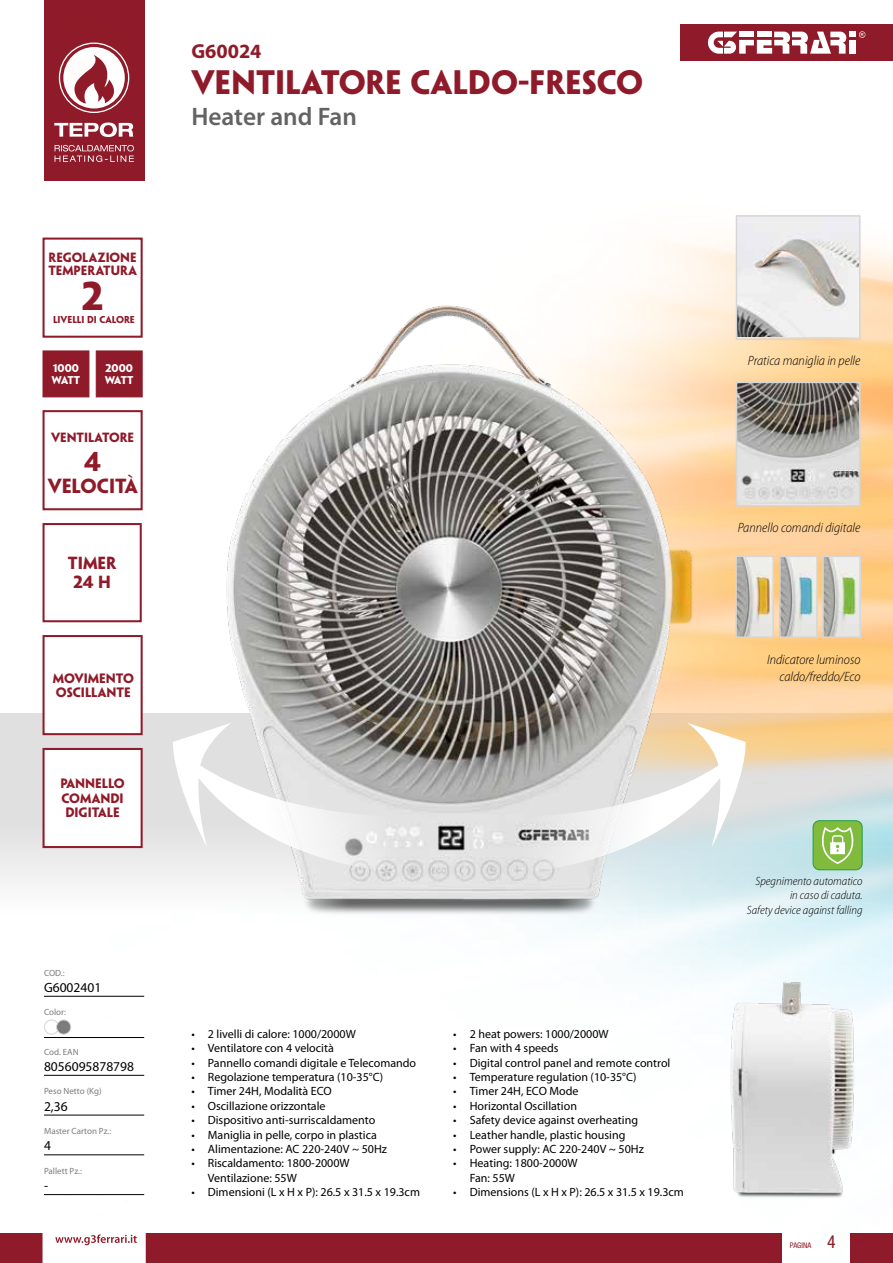
<style>
.page{position:relative;width:893px;height:1263px;background:#fff}
.page>*{position:absolute;margin:0;border:0;box-sizing:border-box;transform-origin:0 0}
.t1{font:700 36px "Penumbra Sans Std";color:#8f1a29}
.t2{font:700 30.45px "Penumbra Sans Std";color:#8f1a29}
.t3{font:600 25.35px "Myriad Pro";color:#636363}
.t4{font:700 24.45px "Penumbra Sans Std";color:#8f1a29}
.t5{font:700 20.25px "Myriad Pro";color:#8f1a29}
.t6{font:700 18.3px "Penumbra Sans Std";color:#8f1a29}
.t7{font:condensed 17.85px "Helvetica Neue LT Std";color:#8f1a29}
.t8{font:700 15.75px/18.9px "Penumbra Sans Std";color:#8f1a29;text-align:center}
.t9{font:italic 300 semi-condensed 13.5px/16.2px "Myriad Pro";color:#000;text-align:right}
.t10{font:13.5px "Myriad Pro";color:#000}
.t11{font:700 12.3px/14.7px "Penumbra Sans Std";color:#8f1a29}
.t12{font:12px/14.4px "Myriad Pro";color:#000}
.t13{font:italic 300 semi-condensed 12px/14.4px "Myriad Pro";color:#000;text-align:right}
.t14{font:700 12px/13.5px "Penumbra Sans Std";color:#8f1a29}
.t15{font:700 10.2px/12.1px "Penumbra Sans Std";color:#fff}
.t16{font:9px "Myriad Pro";color:#7c7c7c}
.t17{font:700 9px "Penumbra Sans Std";color:#8f1a29}
.t18{font:condensed 7.8px "Helvetica Neue LT Std";color:#8f1a29}
</style>
<div class="page">
<div style="left:0;top:1233px;width:893px;height:30px;background:#8f1a29"></div>
<svg style="left:43px;top:1233px;width:103px;height:30px"></svg>
<div style="left:0;top:713px;width:892px;height:214px;background:linear-gradient(to bottom,#d5d2d2,#f9f9f9)"></div>
<div style="left:782px;top:1231px;width:67px;height:32px;background:#fff"></div>
<div style="left:44px;top:0;width:100px;height:181px;background:#8f1a29"></div>
<svg style="left:55px;top:145px;width:13px;height:17px"></svg>
<svg style="left:54px;top:122px;width:14px;height:15px"></svg>
<svg style="left:63px;top:54px;width:5px;height:48px"></svg>
<img style="left:68px;top:0;width:825px;height:1261px">
<div style="left:43px;top:523px;width:99px;height:99px;background:#fff;border:2px solid #8f1a29"></div>
<div style="left:680px;top:24px;width:213px;height:37px;background:#8f1a29"></div>
<svg style="left:708px;top:31px;width:157px;height:23px"></svg>
<hr style="left:44px;top:996px;width:100px;height:1px;background:#000">
<hr style="left:44px;top:1037px;width:100px;height:1px;background:#000">
<hr style="left:44px;top:1075px;width:100px;height:1px;background:#000">
<hr style="left:44px;top:1115px;width:100px;height:1px;background:#000">
<hr style="left:44px;top:1154px;width:100px;height:1px;background:#000">
<hr style="left:44px;top:1194px;width:100px;height:1px;background:#000">
<div style="left:44px;top:1019px;width:15px;height:15px;border:1px solid #d6d6d6;border-radius:50%"></div>
<div style="left:57px;top:1020px;width:14px;height:14px;background:#7c7c7c;border-radius:50%"></div>
<div style="left:56px;top:1019px;width:15px;height:15px;border:1px solid #d6d6d6;border-radius:50%"></div>
<div style="left:43px;top:410px;width:100px;height:100px;background:#fff;border:2px solid #8f1a29"></div>
<div style="left:43px;top:238px;width:100px;height:100px;background:#fff;border:2px solid #8f1a29"></div>
<div style="left:43px;top:635px;width:100px;height:100px;background:#fff;border:2px solid #8f1a29"></div>
<div style="left:43px;top:748px;width:100px;height:100px;background:#fff;border:2px solid #8f1a29"></div>
<div style="left:813px;top:821px;width:49px;height:49px;background:#80bb3d;border-radius:6px"></div>
<svg style="left:821px;top:828px;width:33px;height:36px"></svg>
<div style="left:832px;top:835px;width:11px;height:14px;border:1px solid #fff;border-radius:2px"></div>
<div style="left:813px;top:820px;width:50px;height:50px;border:1px solid #239e46;border-radius:6px"></div>
<div style="left:43px;top:350px;width:46px;height:47px;background:#8f1a29;border:1px solid #8f1a29"></div>
<div style="left:96px;top:350px;width:47px;height:47px;background:#8f1a29;border:1px solid #8f1a29"></div>
<img style="left:197px;top:261px;width:525px;height:676px">
<svg style="left:168px;top:703px;width:256px;height:197px;fill:#e3e3e3"></svg>
<svg style="left:495px;top:703px;width:256px;height:197px;background:#d4d4cf"></svg>
<img style="left:739px;top:218px;width:118px;height:119px">
<div style="left:736px;top:215px;width:124px;height:125px;border:2px solid #d6d6d6"></div>
<img style="left:739px;top:385px;width:118px;height:118px">
<div style="left:736px;top:382px;width:124px;height:124px;border:2px solid #d6d6d6"></div>
<img style="left:690px;top:963px;width:194px;height:253px">
<img style="left:738px;top:559px;width:33px;height:76px">
<div style="left:735px;top:556px;width:39px;height:82px;border:2px solid #d6d6d6"></div>
<img style="left:782px;top:559px;width:33px;height:76px">
<div style="left:779px;top:556px;width:39px;height:82px;border:2px solid #d6d6d6"></div>
<img style="left:825px;top:559px;width:33px;height:76px">
<div style="left:822px;top:556px;width:39px;height:82px;border:2px solid #d6d6d6"></div>
<p class="t14" style="left:48px;top:250px;width:90px">REGOLAZIONE<br>TEMPERATURA</p>
<h1 class="t1" style="left:82px;top:273px;width:23px">2</h1>
<p class="t17" style="left:53px;top:314px;width:83px">LIVELLI DI CALORE</p>
<p class="t15" style="left:52px;top:362px;width:30px">1000<br>WATT</p>
<p class="t15" style="left:105px;top:362px;width:30px">2000<br>WATT</p>
<p class="t14" style="left:51px;top:431px;width:84px">VENTILATORE</p>
<h3 class="t4" style="left:84px;top:446px;width:18px">4</h3>
<h3 class="t6" style="left:48px;top:475px;width:92px">VELOCITÀ</h3>
<h3 class="t8" style="left:68px;top:554px;width:50px">TIMER<br>24 H</h3>
<p class="t11" style="left:53px;top:670px;width:83px">MOVIMENTO<br>OSCILLANTE</p>
<p class="t11" style="left:60px;top:776px;width:66px;text-align:center">PANNELLO<br>COMANDI<br>DIGITALE</p>
<h3 class="t5" style="left:191px;top:40px;width:72px">G60024</h3>
<h2 class="t2" style="left:191px;top:63px;width:453px">VENTILATORE CALDO-FRESCO</h2>
<h3 class="t3" style="left:191px;top:102px;width:167px">Heater and Fan</h3>
<p class="t16" style="left:44px;top:968px;width:22px">COD.:</p>
<p class="t10" style="left:44px;top:980px;width:59px">G6002401</p>
<p class="t16" style="left:44px;top:1007px;width:24px">Color:</p>
<p class="t16" style="left:44px;top:1047px;width:36px">Cod. EAN</p>
<p class="t10" style="left:44px;top:1059px;width:92px">8056095878798</p>
<p class="t16" style="left:44px;top:1086px;width:59px">Peso Netto (Kg)</p>
<p class="t10" style="left:44px;top:1099px;width:25px">2,36</p>
<p class="t16" style="left:44px;top:1126px;width:69px">Master Carton Pz.:</p>
<p class="t10" style="left:44px;top:1138px;width:8px">4</p>
<p class="t16" style="left:44px;top:1166px;width:39px">Pallett Pz.:</p>
<p class="t10" style="left:44px;top:1178px;width:6px">-</p>
<p class="t12" style="left:191px;top:1027px;width:166px">• 2 livelli di calore: 1000/2000W</p>
<p class="t12" style="left:191px;top:1041px;width:144px">• Ventilatore con 4 velocità</p>
<p class="t12" style="left:191px;top:1055px;width:226px">• Pannello comandi digitale e Telecomando</p>
<p class="t12" style="left:191px;top:1070px;width:193px">• Regolazione temperatura (10-35°C)</p>
<p class="t12" style="left:191px;top:1084px;width:142px">• Timer 24H, Modalità ECO</p>
<p class="t12" style="left:191px;top:1099px;width:136px">• Oscillazione orizzontale</p>
<p class="t12" style="left:191px;top:1113px;width:185px">• Dispositivo anti-surriscaldamento</p>
<p class="t12" style="left:191px;top:1127px;width:187px">• Maniglia in pelle, corpo in plastica</p>
<p class="t12" style="left:191px;top:1142px;width:197px">• Alimentazione: AC 220-240V ~ 50Hz</p>
<p class="t12" style="left:208px;top:1156px;width:143px;text-indent:-16px">• Riscaldamento: 1800-2000W<br>Ventilazione: 55W</p>
<p class="t12" style="left:191px;top:1185px;width:230px">• Dimensioni (L x H x P): 26.5 x 31.5 x 19.3cm</p>
<p class="t12" style="left:453px;top:1027px;width:157px">• 2 heat powers: 1000/2000W</p>
<p class="t12" style="left:453px;top:1041px;width:107px">• Fan with 4 speeds</p>
<p class="t12" style="left:453px;top:1055px;width:219px">• Digital control panel and remote control</p>
<p class="t12" style="left:453px;top:1070px;width:185px">• Temperature regulation (10-35°C)</p>
<p class="t12" style="left:453px;top:1084px;width:127px">• Timer 24H, ECO Mode</p>
<p class="t12" style="left:453px;top:1099px;width:125px">• Horizontal Oscillation</p>
<p class="t12" style="left:453px;top:1113px;width:186px">• Safety device against overheating</p>
<p class="t12" style="left:453px;top:1127px;width:174px">• Leather handle, plastic housing</p>
<p class="t12" style="left:453px;top:1142px;width:192px">• Power supply: AC 220-240V ~ 50Hz</p>
<p class="t12" style="left:470px;top:1156px;width:109px;text-indent:-16px">• Heating: 1800-2000W<br>Fan: 55W</p>
<p class="t12" style="left:453px;top:1185px;width:232px">• Dimensions (L x H x P): 26.5 x 31.5 x 19.3cm</p>
<p class="t9" style="left:748px;top:353px;width:114px">Pratica maniglia in pelle</p>
<p class="t9" style="left:738px;top:520px;width:124px">Pannello comandi digitale</p>
<p class="t9" style="left:767px;top:652px;width:95px">Indicatore luminoso caldo/freddo/Eco</p>
<p class="t13" style="left:747px;top:874px;width:117px">Spegnimento automatico in caso di caduta.<br>Safety device against falling</p>
<p class="t18" style="left:790px;top:1240px;width:23px">PAGINA</p>
<h3 class="t7" style="left:827px;top:1231px;width:10px">4</h3>
</div>
